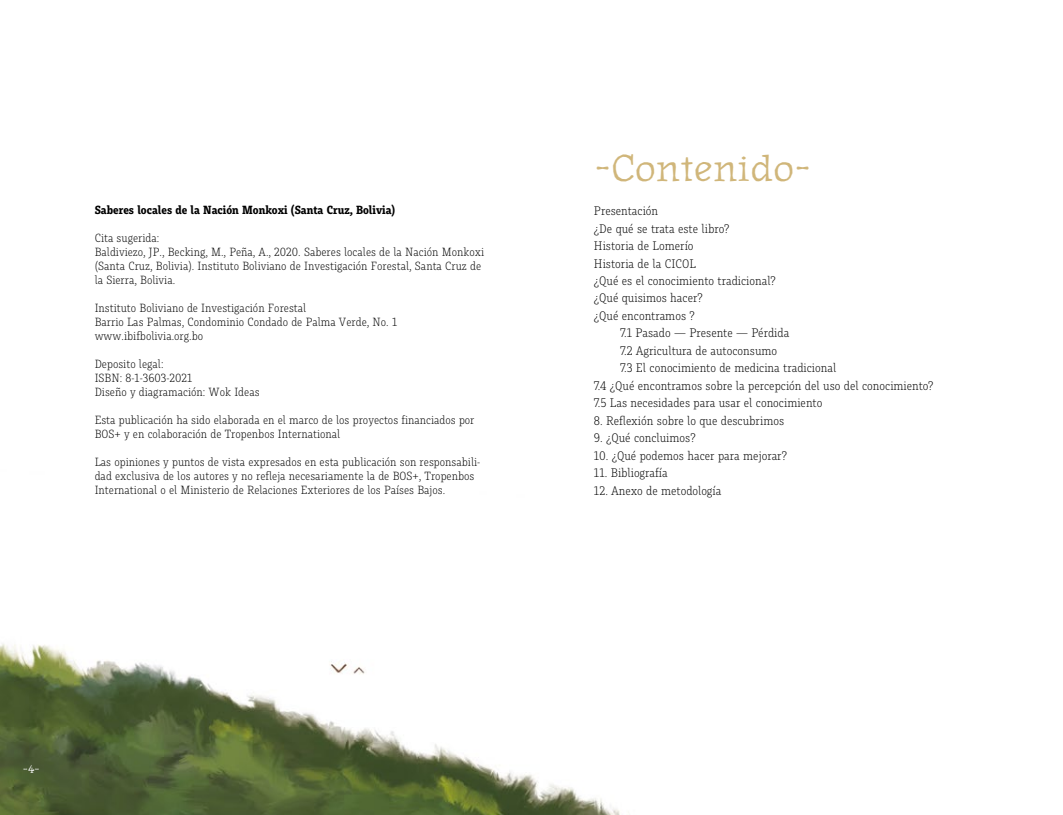
<style>
.page{position:relative;width:1063px;height:815px;background:#fff}
.page>*{position:absolute;margin:0;border:0;box-sizing:border-box;transform-origin:0 0}
.t1{font:37.5px "Journal Text";color:#d0b67a}
.t2{font:300 13.12px/17.5px "Muriza Basic";color:#000}
.t3{font:300 12.5px/13.8px "Muriza Basic";color:#000}
.t4{font:700 12.5px "Muriza Basic";color:#000}
.t5{font:11.25px "Journal Text";color:#fff}
</style>
<div class="page">
<img style="left:1px;top:643px;width:619px;height:172px">
<p class="t4" style="left:95px;top:203px;width:302px">Saberes locales de la Nación Monkoxi (Santa Cruz, Bolivia)</p>
<p class="t3" style="left:95px;top:231px;width:391px">Cita sugerida:<br>Baldiviezo, JP., Becking, M., Peña, A., 2020. Saberes locales de la Nación Monkoxi (Santa Cruz, Bolivia). Instituto Boliviano de Investigación Forestal, Santa Cruz de la Sierra, Bolivia.</p>
<p class="t3" style="left:95px;top:301px;width:304px">Instituto Boliviano de Investigación Forestal<br>Barrio Las Palmas, Condominio Condado de Palma Verde, No. 1 www.ibifbolivia.org.bo</p>
<p class="t3" style="left:95px;top:357px;width:166px">Deposito legal:<br>ISBN: 8-1-3603-2021<br>Diseño y diagramación: Wok Ideas</p>
<p class="t3" style="left:95px;top:412px;width:381px;line-height:14.1px">Esta publicación ha sido elaborada en el marco de los proyectos financiados por<br>BOS+ y en colaboración de Tropenbos International</p>
<p class="t3" style="left:95px;top:454px;width:387px;line-height:14.1px">Las opiniones y puntos de vista expresados en esta publicación son responsabili&shy;dad exclusiva de los autores y no refleja necesariamente la de BOS+, Tropenbos<br>International o el Ministerio de Relaciones Exteriores de los Países Bajos.</p>
<p class="t5" style="left:23px;top:762px;width:18px">-4-</p>
<h1 class="t1" style="left:594px;top:147px;width:219px">-Contenido-</h1>
<p class="t2" style="left:594px;top:202px;width:183px">Presentación<br>¿De qué se trata este libro?<br>Historia de Lomerío<br>Historia de la CICOL<br>¿Qué es el conocimiento tradicional? ¿Qué quisimos hacer?<br>¿Qué encontramos ?</p>
<p class="t2" style="left:620px;top:324px;width:171px">7.1 Pasado — Presente — Pérdida</p>
<p class="t2" style="left:620px;top:342px;width:158px">7.2 Agricultura de autoconsumo</p>
<p class="t2" style="left:620px;top:359px;width:218px">7.3 El conocimiento de medicina tradicional</p>
<p class="t2" style="left:594px;top:377px;width:341px">7.4 ¿Qué encontramos sobre la percepción del uso del conocimiento?</p>
<p class="t2" style="left:594px;top:394px;width:230px">7.5 Las necesidades para usar el conocimiento</p>
<p class="t2" style="left:594px;top:412px;width:192px">8. Reflexión sobre lo que descubrimos</p>
<p class="t2" style="left:594px;top:429px;width:103px">9. ¿Qué concluimos?</p>
<p class="t2" style="left:594px;top:447px;width:195px">10. ¿Qué podemos hacer para mejorar?</p>
<p class="t2" style="left:594px;top:464px;width:75px">11. Bibliografía</p>
<p class="t2" style="left:594px;top:482px;width:129px">12. Anexo de metodología</p>
</div>
